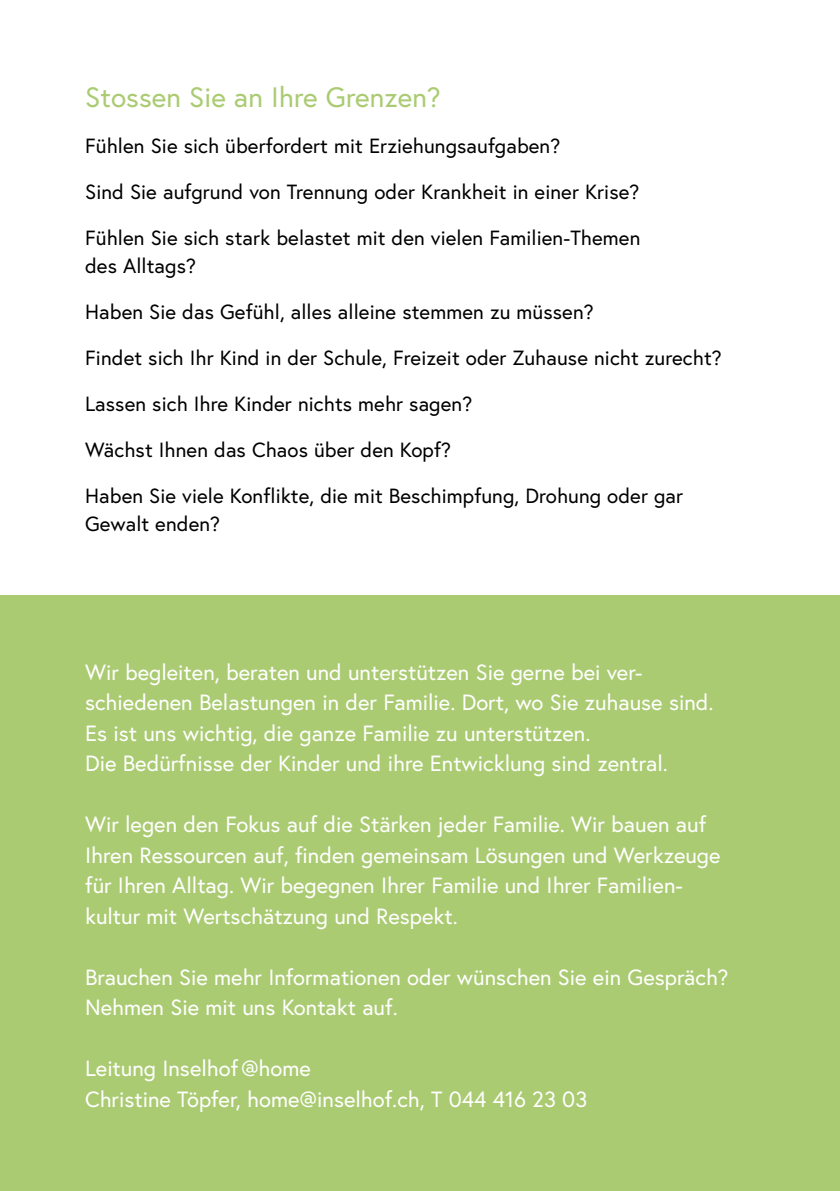
<style>
.page{position:relative;width:840px;height:1191px;background:#fff}
.page>*{position:absolute;margin:0;border:0;box-sizing:border-box;transform-origin:0 0}
.Byline_16{font:28px "Europa";letter-spacing:.005em;color:#aacb72}
.Titel_11_14{font:22px/30.4px "Europa";color:#fff}
.Titel_11_14-2{font:20.4px "Europa";letter-spacing:.005em;color:#000}
</style>
<div class="page">
<div style="left:0;top:595px;width:839px;height:596px;background:#aacb72"></div>
<p class="Byline_16" style="left:85px;top:79px;width:357px">Stossen Sie an Ihre Grenzen?</p>
<p class="Titel_11_14-2" style="left:85px;top:133px;width:476px">Fühlen Sie sich überfordert mit Erziehungsaufgaben?</p>
<p class="Titel_11_14-2" style="left:85px;top:179px;width:555px">Sind Sie aufgrund von Trennung oder Krankheit in einer Krise?</p>
<p class="Titel_11_14-2" style="left:85px;top:225px;width:556px">Fühlen Sie sich stark belastet mit den vielen Familien-Themen</p>
<p class="Titel_11_14-2" style="left:85px;top:253px;width:112px">des Alltags?</p>
<p class="Titel_11_14-2" style="left:85px;top:299px;width:510px">Haben Sie das Gefühl, alles alleine stemmen zu müssen?</p>
<p class="Titel_11_14-2" style="left:85px;top:345px;width:637px">Findet sich Ihr Kind in der Schule, Freizeit oder Zuhause nicht zurecht?</p>
<p class="Titel_11_14-2" style="left:85px;top:391px;width:388px">Lassen sich Ihre Kinder nichts mehr sagen?</p>
<p class="Titel_11_14-2" style="left:85px;top:437px;width:367px">Wächst Ihnen das Chaos über den Kopf?</p>
<p class="Titel_11_14-2" style="left:85px;top:483px;width:599px">Haben Sie viele Konflikte, die mit Beschimpfung, Drohung oder gar</p>
<p class="Titel_11_14-2" style="left:85px;top:511px;width:136px">Gewalt enden?</p>
<p class="Titel_11_14" style="left:85px;top:656px;width:629px">Wir begleiten, beraten und unterstützen Sie gerne bei ver&shy;schiedenen Belastungen in der Familie. Dort, wo Sie zuhause sind.<br>Es ist uns wichtig, die ganze Familie zu unterstützen.<br>Die Bedürfnisse der Kinder und ihre Entwicklung sind zentral.</p>
<p class="Titel_11_14" style="left:85px;top:809px;width:636px">Wir legen den Fokus auf die Stärken jeder Familie. Wir bauen auf Ihren Ressourcen auf, finden gemeinsam Lösungen und Werkzeuge für Ihren Alltag. Wir begegnen Ihrer Familie und Ihrer Familien&shy;kultur mit Wertschätzung und Respekt.</p>
<p class="Titel_11_14" style="left:85px;top:961px;width:644px">Brauchen Sie mehr Informationen oder wünschen Sie ein Gespräch?</p>
<p class="Titel_11_14" style="left:85px;top:992px;width:314px">Nehmen Sie mit uns Kontakt auf.</p>
<p class="Titel_11_14" style="left:85px;top:1053px;width:227px">Leitung Inselhof@home</p>
<p class="Titel_11_14" style="left:85px;top:1083px;width:503px">Christine Töpfer, home@inselhof.ch, T 044 416 23 03</p>
</div>
